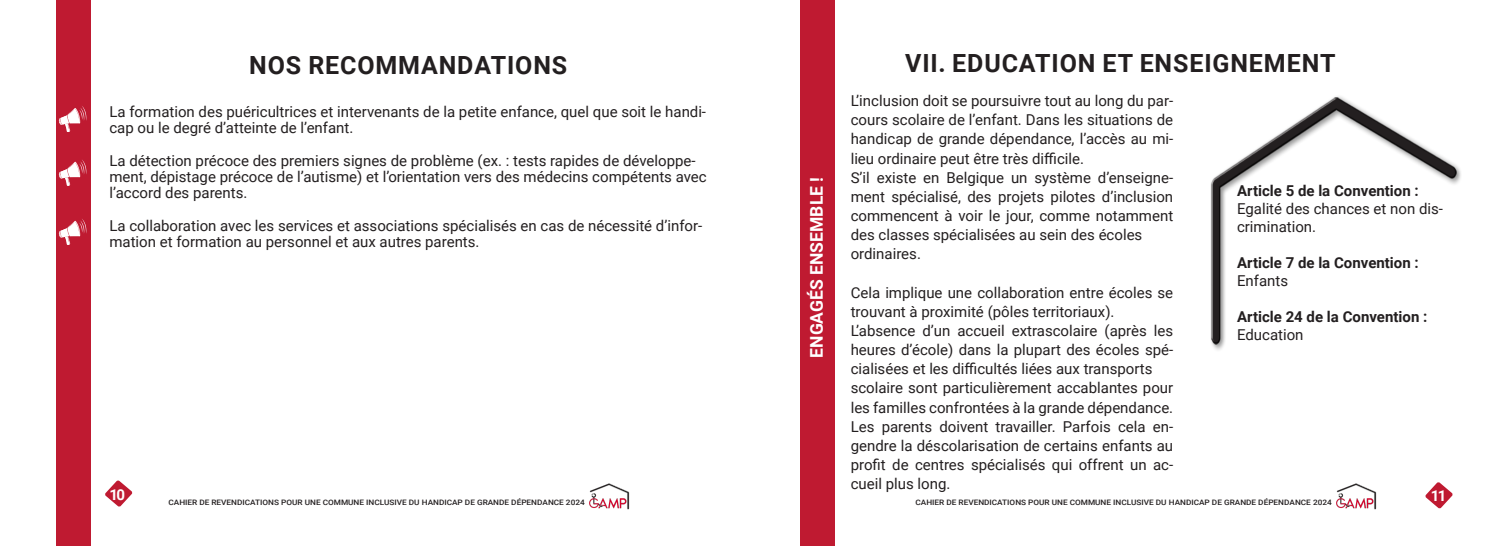
<style>
.page{position:relative;width:1510px;height:546px;background:#fff}
.page>*{position:absolute;margin:0;border:0;box-sizing:border-box;transform-origin:0 0}
.t1{font:700 25px "Roboto";letter-spacing:.035em;color:#231f20}
.t2{font:700 17.5px "Roboto";color:#fff}
.t3{font:15px/19.1px "Roboto";color:#231f20}
.t4{font:700 15px/18px "Roboto";color:#231f20}
.t5{font:700 15px "Roboto";color:#fff}
.t6{font:500 7.5px "Roboto";color:#231f20;scale:1.1 1}
.s1{font-weight:400}
</style>
<div class="page">
<div style="left:56px;top:0;width:34px;height:546px;background:#bf1a31"></div>
<div style="left:800px;top:0;width:34px;height:546px;background:#bf1a31"></div>
<svg style="left:1429px;top:500px;width:19px;height:8px"></svg>
<img style="left:1336px;top:500px;width:41px;height:10px">
<img style="left:589px;top:483px;width:41px;height:27px">
<svg style="left:105px;top:480px;width:27px;height:26px"></svg>
<svg style="left:59px;top:106px;width:27px;height:26px"></svg>
<svg style="left:59px;top:160px;width:27px;height:26px"></svg>
<svg style="left:59px;top:219px;width:27px;height:26px"></svg>
<img style="left:1210px;top:96px;width:251px;height:404px">
<p class="t1" style="left:249px;top:48px;width:319px">NOS RECOMMANDATIONS</p>
<p class="t1" style="left:905px;top:45px;width:432px">VII. EDUCATION ET ENSEIGNEMENT</p>
<p class="t3" style="left:850px;top:91px;width:324px;text-align:justify">L’inclusion doit se poursuivre tout au long du par&shy;cours scolaire de l’enfant. Dans les situations de handicap de grande dépendance, l’accès au mi&shy;lieu ordinaire peut être très difficile.</p>
<p class="t3" style="left:850px;top:167px;width:324px;text-align:justify">S’il existe en Belgique un système d’enseigne&shy;ment spécialisé, des projets pilotes d’inclusion commencent à voir le jour, comme notamment des classes spécialisées au sein des écoles</p>
<p class="t3" style="left:850px;top:244px;width:72px">ordinaires.</p>
<p class="t3" style="left:850px;top:282px;width:324px">Cela implique une collaboration entre écoles se trouvant à proximité (pôles territoriaux).</p>
<p class="t3" style="left:850px;top:320px;width:324px;text-align:justify">L’absence d’un accueil extrascolaire (après les heures d’école) dans la plupart des écoles spé&shy;cialisées et les difficultés liées aux transports</p>
<p class="t3" style="left:850px;top:378px;width:324px;text-align:justify">scolaire sont particulièrement accablantes pour les familles confrontées à la grande dépendance.<br>Les parents doivent travailler. Parfois cela en&shy;gendre la déscolarisation de certains enfants au profit de centres spécialisés qui offrent un ac&shy;cueil plus long.</p>
<p class="t3" style="left:109px;top:103px;width:598px;line-height:16.2px">La formation des puéricultrices et intervenants de la petite enfance, quel que soit le handi&shy;cap ou le degré d’atteinte de l’enfant.</p>
<p class="t3" style="left:109px;top:151px;width:599px;line-height:16.2px">La détection précoce des premiers signes de problème (ex. : tests rapides de développe&shy;ment, dépistage précoce de l’autisme) et l’orientation vers des médecins compétents avec l’accord des parents.</p>
<p class="t3" style="left:109px;top:216px;width:594px;line-height:16.2px">La collaboration avec les services et associations spécialisés en cas de nécessité d’infor&shy;mation et formation au personnel et aux autres parents.</p>
<p class="t2" style="left:804px;top:357px;width:182px;rotate:-90deg">ENGAGÉS ENSEMBLE !</p>
<p class="t4" style="left:1237px;top:181px;width:183px">Article 5 de la Convention :</p>
<p class="t3" style="left:1237px;top:199px;width:207px;line-height:18px">Egalité des chances et non dis&shy;crimination.</p>
<p class="t4" style="left:1237px;top:253px;width:183px">Article 7 de la Convention :</p>
<p class="t3" style="left:1237px;top:270px;width:53px">Enfants</p>
<p class="t4" style="left:1237px;top:307px;width:192px">Article 24 de la Convention :<br><span class="s1">Education</span></p>
<p class="t5" style="left:109px;top:484px;width:17px">10</p>
<p class="t5" style="left:1430px;top:485px;width:17px">11</p>
<p class="t6" style="left:168px;top:497px;width:380px">CAHIER DE REVENDICATIONS POUR UNE COMMUNE INCLUSIVE DU HANDICAP DE GRANDE DÉPENDANCE 2024</p>
<p class="t6" style="left:915px;top:497px;width:380px">CAHIER DE REVENDICATIONS POUR UNE COMMUNE INCLUSIVE DU HANDICAP DE GRANDE DÉPENDANCE 2024</p>
</div>
